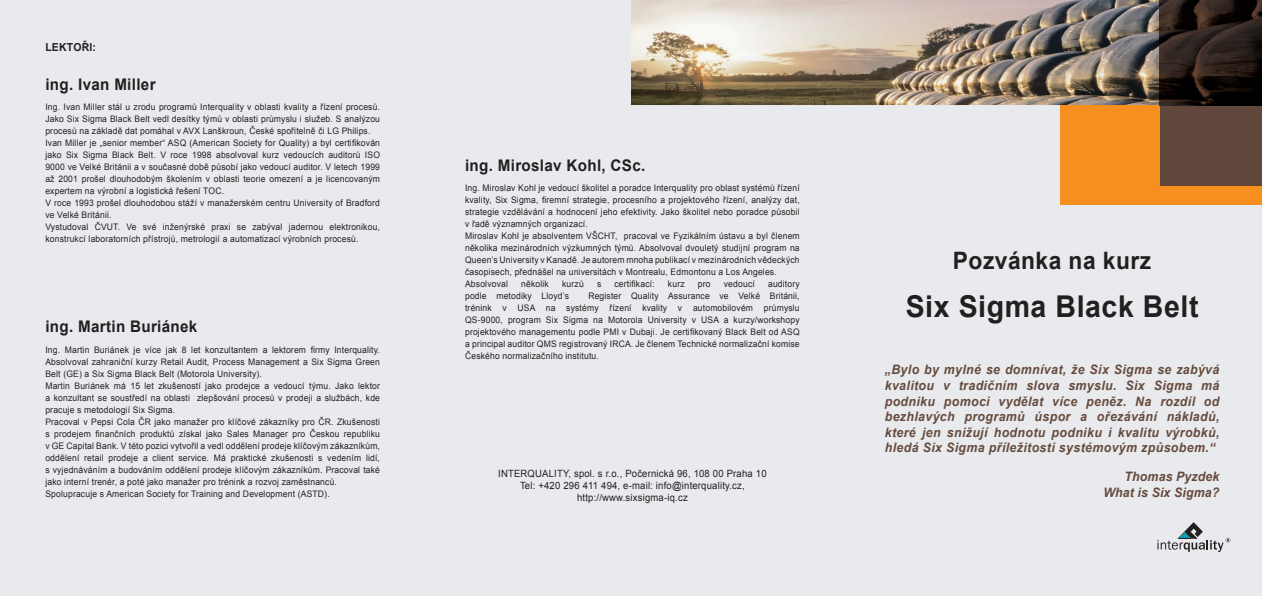
<style>
.page{position:relative;width:1262px;height:596px;background:#fff}
.page>*{position:absolute;margin:0;border:0;box-sizing:border-box;transform-origin:0 0}
.t1{font:700 30px "Arial";letter-spacing:.02em;color:#231f20;scale:.95 1}
.t2{font:700 24px "Arial";letter-spacing:.02em;color:#231f20;scale:.95 1}
.t3{font:700 16px "Arial";letter-spacing:.02em;color:#231f20;scale:.95 1}
.t4{font:italic 700 13px/15.6px "Arial";letter-spacing:.03em;color:#664b3d;text-align:justify;scale:.95 1}
.t5{font:italic 700 13px/15.6px "Arial";letter-spacing:.01em;color:#664b3d;text-align:right;scale:.95 1}
.t6{font:700 11px "Arial";letter-spacing:.02em;color:#231f20;scale:.95 1}
.t7{font:10px/12px "Arial";letter-spacing:.02em;color:#231f20;text-align:center;scale:.95 1}
.t8{font:9px/12px "Arial";letter-spacing:.02em;color:#231f20;scale:.95 1}
</style>
<div class="page">
<div style="left:0;top:0;width:1261px;height:595px;background:#e9eaed"></div>
<div style="left:1149px;top:186px;width:112px;height:18px;background:#f68f1e"></div>
<div style="left:1060px;top:105px;width:99px;height:99px;background:#f68f1e"></div>
<img style="left:631px;top:0;width:528px;height:105px">
<div style="left:1159px;top:105px;width:102px;height:81px;background:#61483c"></div>
<img style="left:1159px;top:0;width:102px;height:105px">
<svg style="left:1157px;top:522px;width:73px;height:29px;background:#c0c2c5"></svg>
<p class="t6" style="left:45px;top:41px;width:55px">LEKTOŘI:</p>
<h3 class="t3" style="left:45px;top:75px;width:117px">ing. Ivan Miller</h3>
<p class="t8" style="left:45px;top:101px;width:354px">Ing. Ivan Miller stál u zrodu programů Interquality v oblasti kvality a řízení procesů.<br>Jako Six Sigma Black Belt vedl desítky týmů v oblasti průmyslu i služeb. S analýzou procesů na základě dat pomáhal v AVX Lanškroun, České spořitelně či LG Philips.<br>Ivan Miller je „senior member“ ASQ (American Society for Quality) a byl certifikován jako Six Sigma Black Belt. V roce 1998 absolvoval kurz vedoucích auditorů ISO 9000 ve Velké Británii a v současné době působí jako vedoucí auditor. V letech 1999 až 2001 prošel dlouhodobým školením v oblasti teorie omezení a je licencovaným expertem na výrobní a logistická řešení TOC.<br>V roce 1993 prošel dlouhodobou stáží v manažerském centru University of Bradford ve Velké Británii.<br>Vystudoval ČVUT. Ve své inženýrské praxi se zabýval jadernou elektronikou, konstrukcí laboratorních přístrojů, metrologií a automatizací výrobních procesů.</p>
<h3 class="t3" style="left:45px;top:318px;width:161px">ing. Martin Buriánek</h3>
<p class="t8" style="left:45px;top:344px;width:354px">Ing. Martin Buriánek je více jak 8 let konzultantem a lektorem firmy Interquality.<br>Absolvoval zahraniční kurzy Retail Audit, Process Management a Six Sigma Green Belt (GE) a Six Sigma Black Belt (Motorola University).<br>Martin Buriánek má 15 let zkušeností jako prodejce a vedoucí týmu. Jako lektor a konzultant se soustředí na oblasti zlepšování procesů v prodeji a službách, kde pracuje s metodologií Six Sigma.<br>Pracoval v Pepsi Cola ČR jako manažer pro klíčové zákazníky pro ČR. Zkušenosti s prodejem finančních produktů získal jako Sales Manager pro Českou republiku v GE Capital Bank. V této pozici vytvořil a vedl oddělení prodeje klíčovým zákazníkům, oddělení retail prodeje a client service. Má praktické zkušenosti s vedením lidí, s vyjednáváním a budováním oddělení prodeje klíčovým zákazníkům. Pracoval také jako interní trenér, a poté jako manažer pro trénink a rozvoj zaměstnanců.<br>Spolupracuje s American Society for Training and Development (ASTD).</p>
<h3 class="t3" style="left:465px;top:156px;width:191px">ing. Miroslav Kohl, CSc.</h3>
<p class="t8" style="left:465px;top:182px;width:354px">Ing. Miroslav Kohl je vedoucí školitel a poradce Interquality pro oblast systémů řízení kvality, Six Sigma, firemní strategie, procesního a projektového řízení, analýzy dat, strategie vzdělávání a hodnocení jeho efektivity. Jako školitel nebo poradce působil v řadě významných organizací.<br>Miroslav Kohl je absolventem VŠCHT, pracoval ve Fyzikálním ústavu a byl členem několika mezinárodních výzkumných týmů. Absolvoval dvouletý studijní program na Queen’s University v Kanadě. Je autorem mnoha publikací v mezinárodních vědeckých časopisech, přednášel na universitách v Montrealu, Edmontonu a Los Angeles.<br>Absolvoval</p>
<p class="t8" style="left:521px;top:278px;width:31px">několik</p>
<p class="t8" style="left:562px;top:278px;width:24px">kurzů</p>
<p class="t8" style="left:597px;top:278px;width:6px">s</p>
<p class="t8" style="left:614px;top:278px;width:44px">certifikací:</p>
<p class="t8" style="left:668px;top:278px;width:19px">kurz</p>
<p class="t8" style="left:698px;top:278px;width:15px">pro</p>
<p class="t8" style="left:724px;top:278px;width:34px">vedoucí</p>
<p class="t8" style="left:768px;top:278px;width:35px">auditory</p>
<p class="t8" style="left:465px;top:290px;width:111px">podle metodiky Lloyd’s</p>
<p class="t8" style="left:465px;top:290px;width:354px;text-align:justify;text-indent:123px">Register Quality Assurance ve Velké Británii, trénink v USA na systémy řízení kvality v automobilovém průmyslu QS-9000, program Six Sigma na Motorola University v USA a kurzy/workshopy projektového managementu podle PMI v Dubaji. Je certifikovaný Black Belt od ASQ a principal auditor QMS registrovaný IRCA. Je členem Technické normalizační komise Českého normalizačního institutu.</p>
<p class="t7" style="left:498px;top:467px;width:284px">INTERQUALITY, spol. s r.o., Počernická 96, 108 00 Praha 10<br>Tel: +420 296 411 494, e-mail: info@interquality.cz, http://www.sixsigma-iq.cz</p>
<h2 class="t2" style="left:953px;top:247px;width:210px">Pozvánka na kurz</h2>
<h1 class="t1" style="left:905px;top:289px;width:310px">Six Sigma Black Belt</h1>
<p class="t4" style="left:884px;top:362px;width:354px">„Bylo by mylné se domnívat, že Six Sigma se zabývá kvalitou v tradičním slova smyslu. Six Sigma má podniku pomoci vydělat více peněz. Na rozdíl od bezhlavých programů úspor a ořezávání nákladů, které jen snižují hodnotu podniku i kvalitu výrobků, hledá Six Sigma příležitosti systémovým způsobem.“</p>
<h3 class="t5" style="left:1103px;top:468px;width:124px">Thomas Pyzdek<br>What is Six Sigma?</h3>
</div>
